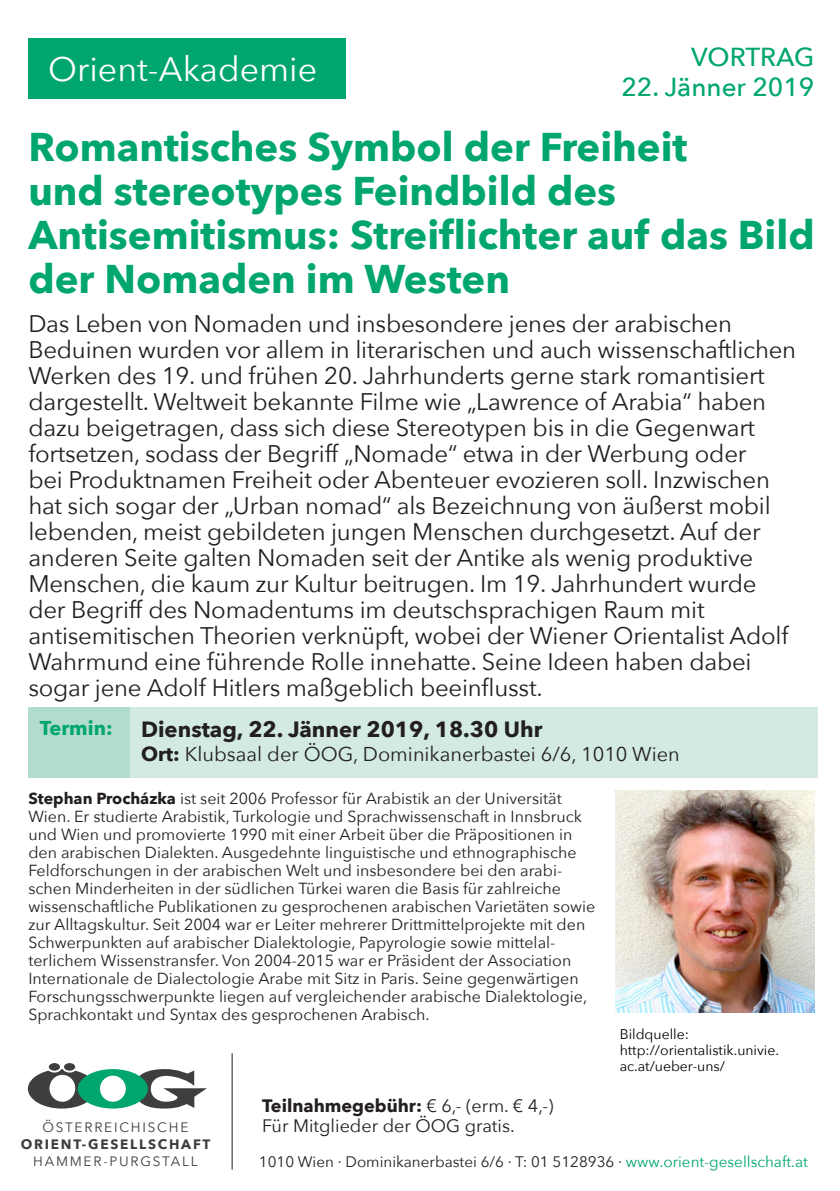
<style>
.page{position:relative;width:840px;height:1191px;background:#fff}
.page>*{position:absolute;margin:0;border:0;box-sizing:border-box;transform-origin:0 0}
.t1{font:700 40px/44px "Avenir Next";color:#00a66e}
.t2{font:34px "Avenir Next";color:#fff}
.t3{font:500 26px "Avenir Next";color:#00a66e}
.t4{font:24px/26px "Avenir Next";letter-spacing:-.01em;color:#231f20}
.t5{font:700 22px "Avenir Next";color:#231f20}
.t6{font:20px "Avenir Next";color:#231f20}
.t7{font:700 20px "Avenir Next";color:#00a66e}
.t8{font:700 18px "Avenir Next";color:#231f20}
.t9{font:18px "Avenir Next";color:#231f20}
.t10{font:16px/18px "Avenir Next";color:#231f20}
.t11{font:15.2px "Avenir Next";color:#231f20}
.t12{font:14px/16px "Avenir Next";color:#000}
.t13{font:13.6px "Avenir Next";letter-spacing:.13em;color:#3e3e3f}
.t14{font:700 13.6px "Avenir Next";letter-spacing:.13em;color:#3e3e3f}
.s1{font-weight:700}
.s2{font-weight:400}
.s3{color:#00a66e}
</style>
<div class="page">
<div style="left:28px;top:38px;width:317px;height:61px;background:#00a66e"></div>
<div style="left:49px;top:1063px;width:11px;height:7px;background:#3e3e3f;border-radius:50%"></div>
<div style="left:64px;top:1063px;width:11px;height:7px;background:#3e3e3f;border-radius:50%"></div>
<svg style="left:28px;top:1069px;width:179px;height:39px"></svg>
<hr style="left:231px;top:1053px;width:1px;height:116px;background:#231f20">
<div style="left:28px;top:708px;width:102px;height:70px;background:#b2ddcc"></div>
<div style="left:130px;top:708px;width:687px;height:70px;background:#d2eadf"></div>
<img style="left:615px;top:790px;width:199px;height:222px">
<p class="t2" style="left:48px;top:48px;width:270px">Orient-Akademie</p>
<p class="t3" style="left:690px;top:41px;width:125px">VORTRAG</p>
<p class="t3" style="left:621px;top:71px;width:194px">22. Jänner 2019</p>
<p class="t1" style="left:28px;top:124px;width:787px">Romantisches Symbol der Freiheit<br>und stereotypes Feindbild des<br>Antisemitismus: Streiflichter auf das Bild der Nomaden im Westen</p>
<p class="t4" style="left:28px;top:310px;width:768px">Das Leben von Nomaden und insbesondere jenes der arabischen Beduinen wurden vor allem in literarischen und auch wissenschaftlichen Werken des 19. und frühen 20. Jahrhunderts gerne stark romantisiert dargestellt. Weltweit bekannte Filme wie „Lawrence of Arabia“ haben dazu beigetragen, dass sich diese Stereotypen bis in die Gegenwart fortsetzen, sodass der Begriff „Nomade“ etwa in der Werbung oder<br>bei Produktnamen Freiheit oder Abenteuer evozieren soll. I nzwischen hat sich sogar der „U rban nomad“ als Bezeichnung von äußerst mobil lebenden, meist gebildeten jungen Menschen durchgesetzt. Auf der anderen Seite galten Nomaden seit der Antike als wenig produktive Menschen, die kaum zur Kultur beitrugen. I m 19. Jahrhundert wurde der Begriff des Nomadentums im deutschsprachigen Raum mit antisemitischen Theorien verknüpft, wobei der Wiener Orientalist Adolf Wahrmund eine führende Rolle innehatte. Seine Ideen haben dabei sogar jene Adolf Hitlers maßgeblich beeinflusst.</p>
<p class="t7" style="left:40px;top:716px;width:74px">Termin:</p>
<p class="t5" style="left:141px;top:716px;width:402px">Dienstag, 22. Jänner 2019, 18.30 Uhr</p>
<p class="t6" style="left:141px;top:742px;width:540px"><span class="s1">Ort:</span> Klubsaal der ÖOG, Dominikanerbastei 6/6, 1010 Wien</p>
<p class="t10" style="left:28px;top:789px;width:568px"><span class="s1">Stephan Procházka</span> ist seit 2006 Professor für Arabistik an der U niversität Wien. Er studierte Arabistik, Turkologie und Sprachwissenschaft in I nnsbruck und Wien und promovierte 1990 mit einer Arbeit über die Präpositionen in den arabischen Dialekten. Ausgedehnte linguistische und ethnographische Feldforschungen in der arabischen Welt und insbesondere bei den arabi&shy;schen M inderheiten in der südlichen Türkei waren die Basis für zahlreiche wissenschaftliche Publikationen zu gesprochenen arabischen Varietäten sowie zur Alltagskultur. Seit 2004 war er Leiter mehrerer Drittmittelprojekte mit den Schwerpunkten auf arabischer Dialektologie, Papyrologie sowie mittelal&shy;terlichem Wissenstransfer. Von 2004-2015 war er Präsident der Association<br>I nternationale de Dialectologie Arabe mit Sitz in Paris. Seine gegenwärtigen Forschungsschwerpunkte liegen auf vergleichender arabische Dialektologie, Sprachkontakt und Syntax des gesprochenen Arabisch.</p>
<p class="t12" style="left:619px;top:1026px;width:71px">Bildquelle:</p>
<p class="t12" style="left:619px;top:1042px;width:161px">http://orientalistik.univie. ac.at/ueber-uns/</p>
<p class="t13" style="left:42px;top:1119px;width:147px">Österreichische</p>
<p class="t14" style="left:21px;top:1136px;width:191px">Orient-Gesellschaft</p>
<p class="t13" style="left:33px;top:1153px;width:166px">Hammer-Purgstall</p>
<p class="t8" style="left:262px;top:1094px;width:293px">Teilnahmegebühr: <span class="s2">€ 6,- (erm. € 4,-)</span></p>
<p class="t9" style="left:262px;top:1115px;width:254px">Für M itglieder der ÖOG gratis.</p>
<p class="t11" style="left:259px;top:1152px;width:550px">1010 Wien · Dominikanerbastei 6/6 · T: 01 5128936 · <span class="s3">www.orient-gesellschaft.at</span></p>
</div>
